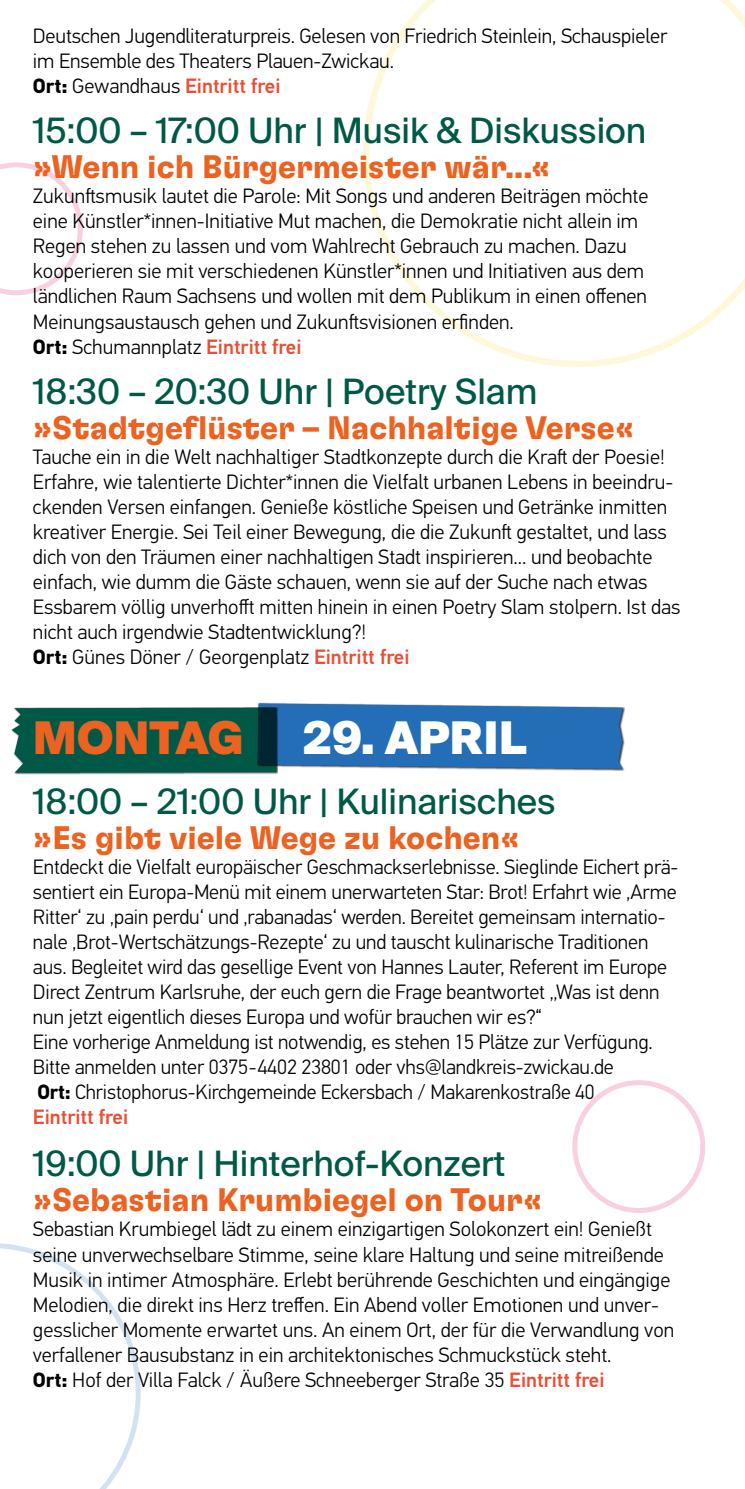
<style>
.page{position:relative;width:745px;height:1489px;background:#fff}
.page>*{position:absolute;margin:0;border:0;box-sizing:border-box;transform-origin:0 0}
.t1{font:900 45px "Suisse Intl";color:#fff}
.t2{font:900 45px "Suisse Intl";color:#ec6221}
.t3{font:35px "Suisse Intl";color:#005946}
.t4{font:700 32.5px "GT Flexa";color:#ec6221}
.t5{font:300 20.75px/25px "PFDIN Text Pro";color:#000}
.s1{font-weight:700}
.s2{font-weight:500;color:#e94f35}
</style>
<div class="page">
<svg style="left:363px;top:0;width:381px;height:367px"></svg>
<svg style="left:0;top:1243px;width:141px;height:245px"></svg>
<svg style="left:0;top:162px;width:83px;height:133px"></svg>
<div style="left:572px;top:1080px;width:132px;height:132px;border:5px solid #ec619f;border-radius:50%"></div>
<div style="left:11px;top:707px;width:266px;height:67px;background:#000;opacity:.75"></div>
<svg style="left:12px;top:703px;width:610px;height:69px"></svg>
<p class="t5" style="left:33px;top:24px;width:635px">Deutschen Jugendliteraturpreis. Gelesen von Friedrich Steinlein, Schauspieler im Ensemble des Theaters Plauen-Zwickau.<br><span class="s1">Ort:</span> Gewandhaus <span class="s2">Eintritt frei</span></p>
<h2 class="t3" style="left:33px;top:111px;width:614px">15:00 – 17:00 Uhr | Musik &amp; Diskussion</h2>
<h3 class="t4" style="left:33px;top:147px;width:518px">»Wenn ich Bürgermeister wär...«</h3>
<p class="t5" style="left:33px;top:184px;width:616px">Zukunftsmusik lautet die Parole: Mit Songs und anderen Beiträgen möchte eine Künstler*innen-Initiative Mut machen, die Demokratie nicht allein im Regen stehen zu lassen und vom Wahlrecht Gebrauch zu machen. Dazu kooperieren sie mit verschiedenen Künstler*innen und Initiativen aus dem ländlichen Raum Sachsens und wollen mit dem Publikum in einen offenen Meinungsaustausch gehen und Zukunftsvisionen erfinden.<br><span class="s1">Ort:</span> Schumannplatz <span class="s2">Eintritt frei</span></p>
<h2 class="t3" style="left:33px;top:371px;width:505px">18:30 – 20:30 Uhr | Poetry Slam</h2>
<h3 class="t4" style="left:33px;top:407px;width:602px">»Stadtgeflüster – Nachhaltige Verse«</h3>
<p class="t5" style="left:33px;top:444px;width:648px">Tauche ein in die Welt nachhaltiger Stadtkonzepte durch die Kraft der Poesie!<br>Erfahre, wie talentierte Dichter*innen die Vielfalt urbanen Lebens in beeindru&shy;ckenden Versen einfangen. Genieße köstliche Speisen und Getränke inmitten kreativer Energie. Sei Teil einer Bewegung, die die Zukunft gestaltet, und lass dich von den Träumen einer nachhaltigen Stadt inspirieren... und beobachte einfach, wie dumm die Gäste schauen, wenn sie auf der Suche nach etwas Essbarem völlig unverhofft mitten hinein in einen Poetry Slam stolpern. Ist das nicht auch irgendwie Stadtentwicklung?!<br><span class="s1">Ort:</span> Günes Döner / Georgenplatz <span class="s2">Eintritt frei</span></p>
<h1 class="t2" style="left:33px;top:711px;width:212px">MONTAG</h1>
<h1 class="t1" style="left:303px;top:711px;width:224px">29. APRIL</h1>
<h2 class="t3" style="left:33px;top:781px;width:524px">18:00 – 21:00 Uhr | Kulinarisches</h2>
<h3 class="t4" style="left:33px;top:817px;width:488px">»Es gibt viele Wege zu kochen«</h3>
<p class="t5" style="left:33px;top:854px;width:646px">Entdeckt die Vielfalt europäischer Geschmackserlebnisse. Sieglinde Eichert prä&shy;sentiert ein Europa-Menü mit einem unerwarteten Star: Brot! Erfahrt wie ‚Arme Ritter‘ zu ‚pain perdu‘ und ‚rabanadas‘ werden. Bereitet gemeinsam internatio&shy;nale ‚Brot-Wertschätzungs-Rezepte‘ zu und tauscht kulinarische Traditionen aus. Begleitet wird das gesellige Event von Hannes Lauter, Referent im Europe Direct Zentrum Karlsruhe, der euch gern die Frage beantwortet „Was ist denn nun jetzt eigentlich dieses Europa und wofür brauchen wir es?“<br>Eine vorherige Anmeldung ist notwendig, es stehen 15 Plätze zur Verfügung.<br>Bitte anmelden unter 0375-4402 23801 oder vhs@landkreis-zwickau.de<br><span class="s1">Ort:</span> Christophorus-Kirchgemeinde Eckersbach / Makarenkostraße 40<br><span class="s2">Eintritt frei</span></p>
<h2 class="t3" style="left:33px;top:1143px;width:474px">19:00 Uhr | Hinterhof-Konzert</h2>
<h3 class="t4" style="left:33px;top:1179px;width:511px">»Sebastian Krumbiegel on Tour«</h3>
<p class="t5" style="left:33px;top:1217px;width:642px">Sebastian Krumbiegel lädt zu einem einzigartigen Solokonzert ein! Genießt seine unverwechselbare Stimme, seine klare Haltung und seine mitreißende Musik in intimer Atmosphäre. Erlebt berührende Geschichten und eingängige Melodien, die direkt ins Herz treffen. Ein Abend voller Emotionen und unver&shy;gesslicher Momente erwartet uns. An einem Ort, der für die Verwandlung von verfallener Bausubstanz in ein architektonisches Schmuckstück steht.<br><span class="s1">Ort:</span> Hof der Villa Falck / Äußere Schneeberger Straße 35 <span class="s2">Eintritt frei</span></p>
</div>
